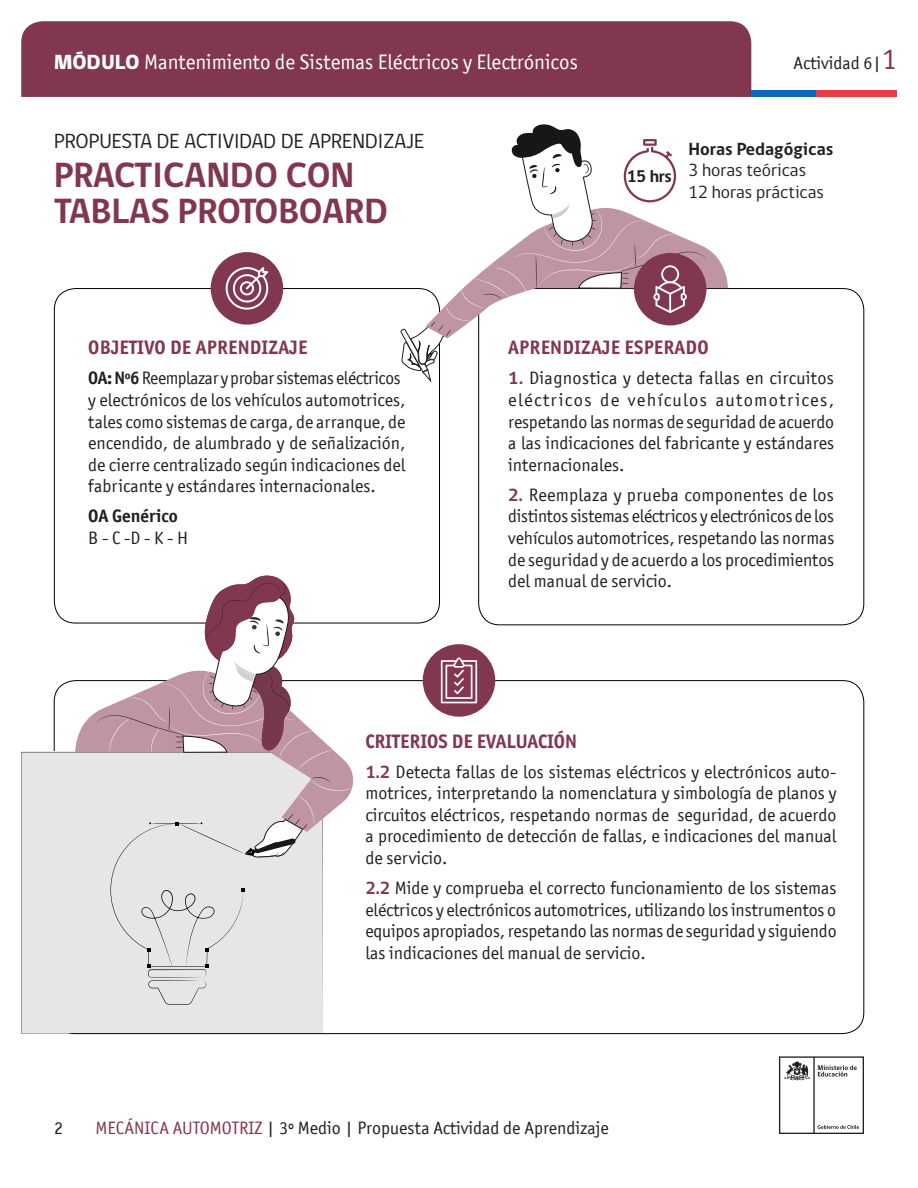
<style>
.page{position:relative;width:918px;height:1188px;background:#fff}
.page>*{position:absolute;margin:0;border:0;box-sizing:border-box;transform-origin:0 0}
.t1{font:700 36px "gob CL";color:#823751}
.t2{font:21px "Officina San ITC";color:#fff}
.t3{font:21px "gob CL";color:#231f20}
.t4{font:700 19.5px "Officina San ITC";letter-spacing:.01em;color:#823751}
.t5{font:18px/21.6px "Officina San ITC";color:#231f20;text-align:justify}
.t6{font:18px "gob CL";color:#231f20}
.t7{font:700 18px "gob CL";color:#231f20}
.t8{font:700 18px "Officina San ITC";color:#231f20}
.t9{font:700 17.25px "gob CL";color:#231f20}
.s1{font-family:"gob CL";font-weight:800}
.s2{font-size:30px;color:#823751}
.s3{font-weight:700}
.s4{font-family:"gob CL";font-weight:700;color:#823751}
.s5{color:#823751}
</style>
<div class="page">
<svg style="left:779px;top:1056px;width:85px;height:78px"></svg>
<div style="left:21px;top:21px;width:730px;height:76px;background:#823751"></div>
<div style="left:751px;top:90px;width:65px;height:7px;background:#0f69b4"></div>
<div style="left:816px;top:90px;width:81px;height:7px;background:#eb3c46"></div>
<div style="left:211px;top:252px;width:72px;height:73px;background:#823751;border-radius:50%"></div>
<svg style="left:226px;top:267px;width:42px;height:43px"></svg>
<div style="left:423px;top:644px;width:72px;height:73px;background:#823751;border-radius:50%"></div>
<svg style="left:441px;top:657px;width:36px;height:46px"></svg>
<div style="left:21px;top:752px;width:302px;height:282px;background:#e6e6e6"></div>
<svg style="left:75px;top:575px;width:281px;height:430px"></svg>
<svg style="left:400px;top:124px;width:328px;height:260px"></svg>
<p class="t2" style="left:54px;top:50px;width:525px"><span class="s1">MÓDULO</span> Mantenimiento de Sistemas Eléctricos y Electrónicos</p>
<p class="t3" style="left:54px;top:127px;width:372px">PROPUESTA DE ACTIVIDAD DE APRENDIZAJE</p>
<p class="t1" style="left:54px;top:150px;width:302px">PRACTICANDO CON</p>
<p class="t1" style="left:54px;top:186px;width:336px">TABLAS PROTOBOARD</p>
<p class="t5" style="left:794px;top:52px;width:105px">Actividad 6|<span class="s2">1</span></p>
<p class="t9" style="left:627px;top:164px;width:46px">15 hrs</p>
<p class="t7" style="left:688px;top:136px;width:147px">Horas Pedagógicas</p>
<p class="t6" style="left:688px;top:158px;width:119px">3 horas teóricas</p>
<p class="t6" style="left:688px;top:180px;width:137px">12 horas prácticas</p>
<p class="t4" style="left:88px;top:336px;width:221px">OBJETIVO DE APRENDIZAJE</p>
<p class="t5" style="left:88px;top:367px;width:319px;text-align:left"><span class="s3">OA: Nº6</span> Reemplazar y probar sistemas eléctricos y electrónicos de los vehículos automotrices, tales como sistemas de carga, de arranque, de encendido, de alumbrado y de señalización, de cierre centralizado según indicaciones del fabricante y estándares internacionales.</p>
<p class="t8" style="left:88px;top:505px;width:91px">OA Genérico</p>
<p class="t5" style="left:88px;top:527px;width:101px">B - C -D - K - H</p>
<p class="t4" style="left:508px;top:336px;width:202px">APRENDIZAJE ESPERADO</p>
<p class="t5" style="left:508px;top:367px;width:327px"><span class="s4">1.</span> Diagnostica y detecta fallas en circuitos eléctricos de vehículos automotrices, respetando las normas de seguridad de acuerdo a las indicaciones del fabricante y estándares internacionales.</p>
<p class="t5" style="left:508px;top:484px;width:328px"><span class="s4">2.</span> Reemplaza y prueba componentes de los distintos sistemas eléctricos y electrónicos de los vehículos automotrices, respetando las normas de seguridad y de acuerdo a los procedimientos del manual de servicio.</p>
<p class="t4" style="left:365px;top:729px;width:213px">CRITERIOS DE EVALUACIÓN</p>
<p class="t5" style="left:365px;top:761px;width:473px"><span class="s4">1.2</span> Detecta fallas de los sistemas eléctricos y electrónicos auto&shy;motrices, interpretando la nomenclatura y simbología de planos y circuitos eléctricos, respetando normas de seguridad, de acuerdo a procedimiento de detección de fallas, e indicaciones del manual de servicio.</p>
<p class="t5" style="left:365px;top:877px;width:473px"><span class="s4">2.2</span> Mide y comprueba el correcto funcionamiento de los sistemas eléctricos y electrónicos automotrices, utilizando los instrumentos o equipos apropiados, respetando las normas de seguridad y siguiendo las indicaciones del manual de servicio.</p>
<p class="t5" style="left:54px;top:1117px;width:10px">2</p>
<p class="t5" style="left:95px;top:1117px;width:515px"><span class="s5">MECÁNICA AUTOMOTRIZ</span> | 3º Medio | Propuesta Actividad de Aprendizaje</p>
</div>
